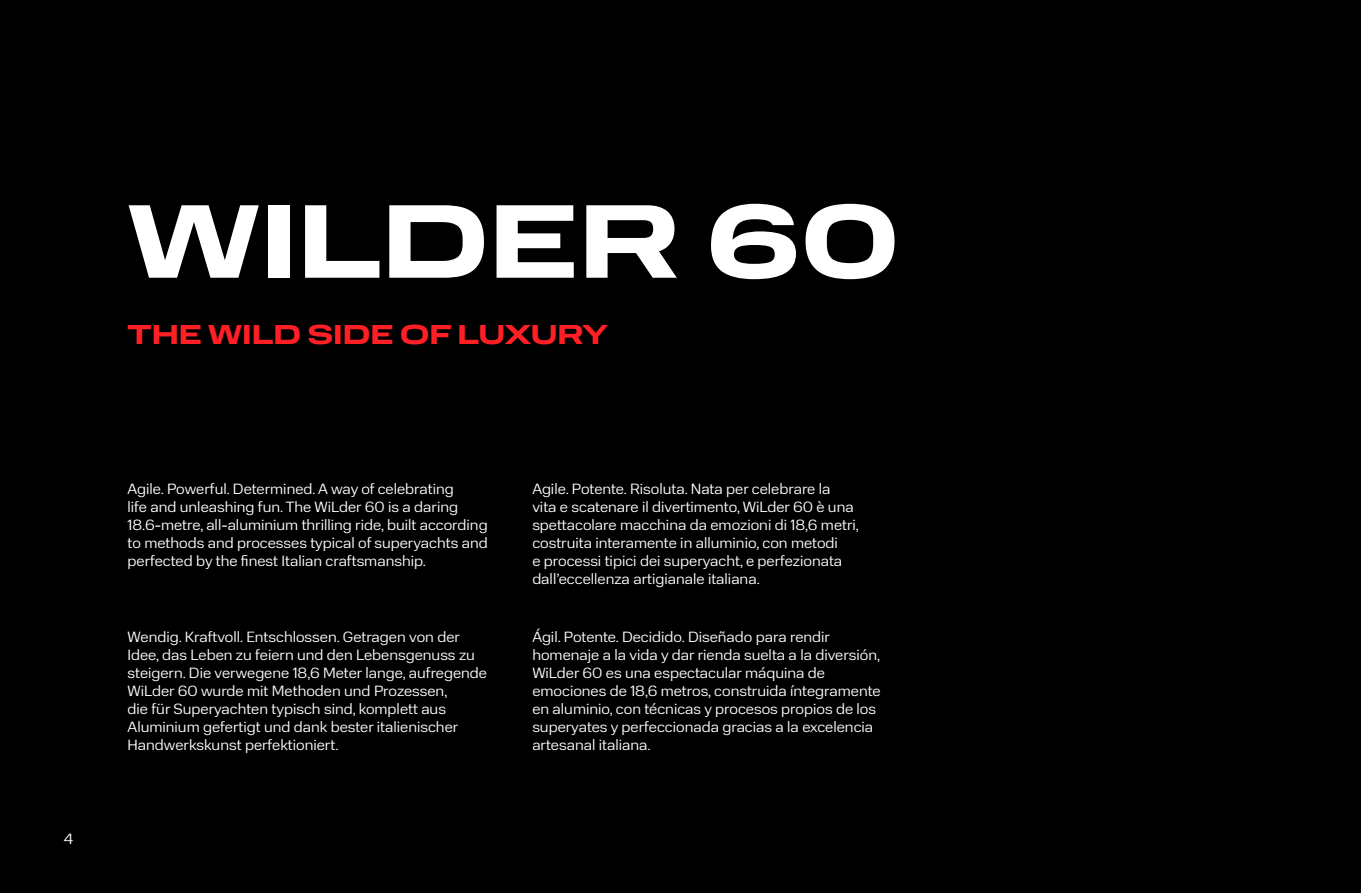
<style>
.page{position:relative;width:1361px;height:893px;background:#000}
.page>*{position:absolute;margin:0;border:0;box-sizing:border-box;transform-origin:0 0}
.t1{font:700 105px "Normalidad Extended";color:#fff}
.t2{font:700 27px "Normalidad Extended";color:#ff1f25}
.t3{font:300 15px/18px "Normalidad Text";color:#fff}
</style>
<div class="page">
<h1 class="t1" style="left:128px;top:162px;width:773px">WILDER 60</h1>
<h2 class="t2" style="left:128px;top:314px;width:482px">THE WILD SIDE OF LUXURY</h2>
<p class="t3" style="left:64px;top:829px;width:11px">4</p>
<p class="t3" style="left:128px;top:479px;width:362px">Agile. Powerful. Determined. A way of celebrating<br>life and unleashing fun. The WiLder 60 is a daring 18.6-metre, all-aluminium thrilling ride, built according to methods and processes typical of superyachts and perfected by the finest Italian craftsmanship.</p>
<p class="t3" style="left:532px;top:479px;width:328px">Agile. Potente. Risoluta. Nata per celebrare la<br>vita e scatenare il divertimento, WiLder 60 è una spettacolare macchina da emozioni di 18,6 metri, costruita interamente in alluminio, con metodi<br>e processi tipici dei superyacht, e perfezionata dall’eccellenza artigianale italiana.</p>
<p class="t3" style="left:128px;top:626px;width:361px">Wendig. Kraftvoll. Entschlossen. Getragen von der Idee, das Leben zu feiern und den Lebensgenuss zu steigern. Die verwegene 18,6 Meter lange, aufregende WiLder 60 wurde mit Methoden und Prozessen,<br>die für Superyachten typisch sind, komplett aus Aluminium gefertigt und dank bester italienischer Handwerkskunst perfektioniert.</p>
<p class="t3" style="left:532px;top:626px;width:350px">Ágil. Potente. Decidido. Diseñado para rendir homenaje a la vida y dar rienda suelta a la diversión, WiLder 60 es una espectacular máquina de emociones de 18,6 metros, construida íntegramente en aluminio, con técnicas y procesos propios de los superyates y perfeccionada gracias a la excelencia artesanal italiana.</p>
</div>
